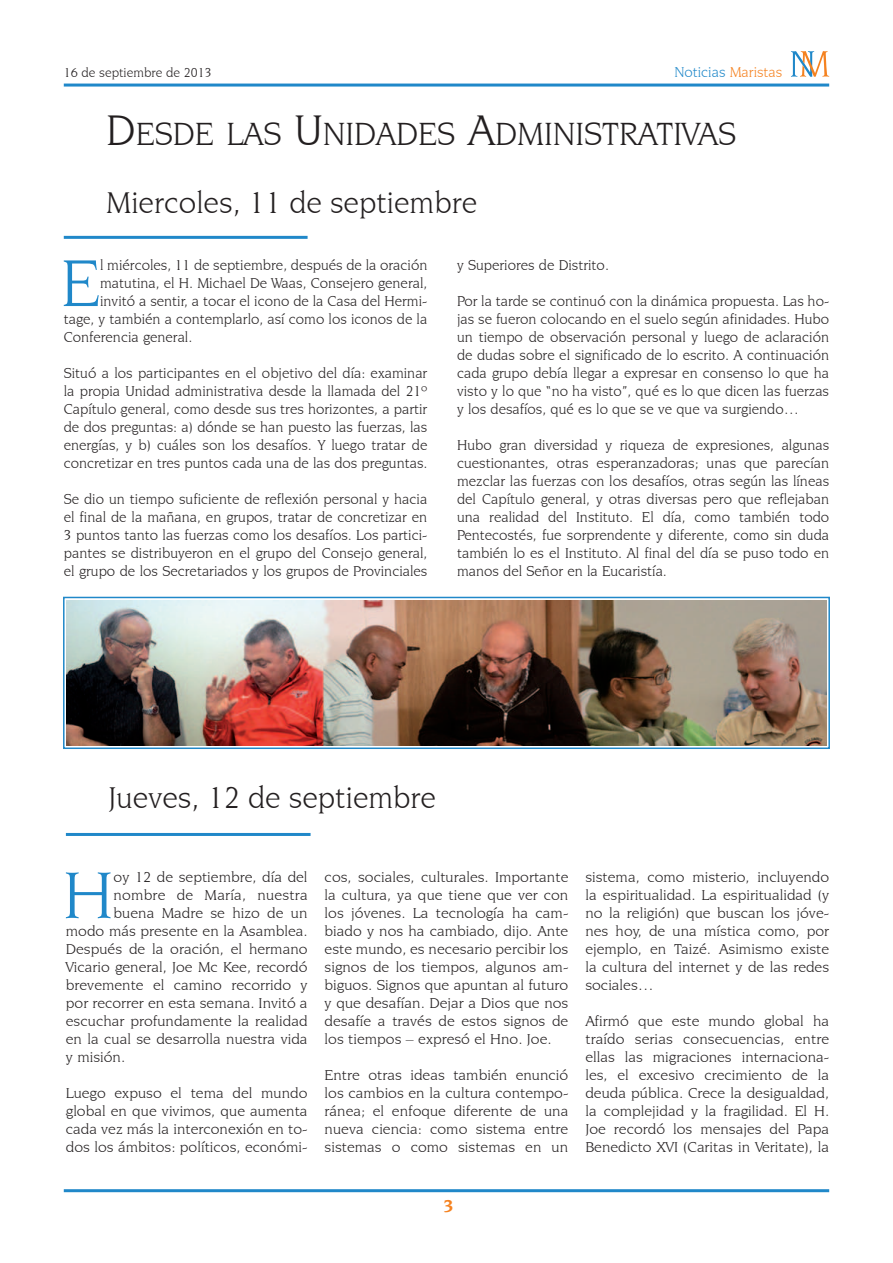
<style>
.page{position:relative;width:893px;height:1263px;background:#fff}
.page>*{position:absolute;margin:0;border:0;box-sizing:border-box;transform-origin:0 0}
.t1{font:70.2px "Novarese IT Cby BT";color:#2088c9}
.t2{font:70.2px "Novarese IT Cby BT";color:#2088c9;scale:1.05 1}
.t3{font:33.75px "Novarese IT Cby BT";color:#231f20}
.t4{font:31.5px "Novarese IT Cby BT";color:#231f20}
.t5{font:700 18px "Novarese IT Cby BT";color:#f58220}
.t6{font:15px/18px "Novarese IT Cby BT";color:#231f20;text-align:justify}
.t7{font:15px/18px "Novarese IT Cby BT";color:#231f20;text-align:justify;scale:1.05 1}
.t8{font:15px "Novarese IT Cby BT";color:#2088c9}
.t9{font:13.5px "Novarese IT Cby BT";color:#231f20}
.s1{color:#f58220}
.s2{font-size:45px}
</style>
<div class="page">
<hr style="left:64px;top:1189px;width:765px;height:3px;background:#2088c9">
<hr style="left:64px;top:84px;width:765px;height:3px;background:#2088c9">
<svg style="left:791px;top:51px;width:38px;height:26px"></svg>
<hr style="left:64px;top:236px;width:244px;height:3px;background:#2088c9">
<img style="left:67px;top:600px;width:760px;height:146px">
<div style="left:63px;top:597px;width:767px;height:152px;border:2px solid #2088c9"></div>
<hr style="left:66px;top:833px;width:245px;height:3px;background:#2088c9">
<p class="t9" style="left:64px;top:64px;width:149px">16 de septiembre de 2013</p>
<p class="t8" style="left:674px;top:63px;width:110px">Noticias <span class="s1">Maristas</span></p>
<h2 class="t3" style="left:106px;top:114px;width:631px"><span class="s2">D</span>ESDE LAS <span class="s2">U</span>NIDADES <span class="s2">A</span>DMINISTRATIVAS</h2>
<h3 class="t4" style="left:106px;top:184px;width:372px">Miercoles, 11 de septiembre</h3>
<h1 class="t1" style="left:61px;top:241px;width:41px">E</h1>
<p class="t6" style="left:100px;top:256px;width:329px">l miércoles, 11 de septiembre, después de la oración</p>
<p class="t6" style="left:100px;top:274px;width:329px">matutina, el H. Michael De Waas, Consejero general,</p>
<p class="t6" style="left:100px;top:292px;width:329px">invitó a sentir, a tocar el icono de la Casa del Hermi-</p>
<p class="t6" style="left:64px;top:310px;width:365px">tage, y también a contemplarlo, así como los iconos de la</p>
<p class="t6" style="left:64px;top:328px;width:130px">Conferencia general.</p>
<p class="t6" style="left:64px;top:364px;width:365px">Situó a los participantes en el objetivo del día: examinar la propia Unidad administrativa desde la llamada del 21º Capítulo general, como desde sus tres horizontes, a partir de dos preguntas: a) dónde se han puesto las fuerzas, las energías, y b) cuáles son los desafíos. Y luego tratar de concretizar en tres puntos cada una de las dos preguntas.</p>
<p class="t6" style="left:64px;top:490px;width:365px">Se dio un tiempo suficiente de reflexión personal y hacia el final de la mañana, en grupos, tratar de concretizar en 3 puntos tanto las fuerzas como los desafíos. Los partici&shy;pantes se distribuyeron en el grupo del Consejo general, el grupo de los Secretariados y los grupos de Provinciales</p>
<p class="t6" style="left:457px;top:256px;width:153px">y Superiores de Distrito.</p>
<p class="t6" style="left:457px;top:292px;width:374px">Por la tarde se continuó con la dinámica propuesta. Las ho&shy;jas se fueron colocando en el suelo según afinidades. Hubo un tiempo de observación personal y luego de aclaración de dudas sobre el significado de lo escrito. A continuación cada grupo debía llegar a expresar en consenso lo que ha visto y lo que “no ha visto”, qué es lo que dicen las fuerzas y los desafíos, qué es lo que se ve que va surgiendo…</p>
<p class="t6" style="left:457px;top:436px;width:374px">Hubo gran diversidad y riqueza de expresiones, algunas cuestionantes, otras esperanzadoras; unas que parecían mezclar las fuerzas con los desafíos, otras según las líneas del Capítulo general, y otras diversas pero que reflejaban una realidad del Instituto. El día, como también todo Pentecostés, fue sorprendente y diferente, como sin duda también lo es el Instituto. Al final del día se puso todo en manos del Señor en la Eucaristía.</p>
<h3 class="t4" style="left:108px;top:779px;width:329px">Jueves, 12 de septiembre</h3>
<h1 class="t2" style="left:63px;top:853px;width:50px">H</h1>
<p class="t7" style="left:114px;top:868px;width:186px">oy 12 de septiembre, día del</p>
<p class="t7" style="left:114px;top:886px;width:186px">nombre de María, nuestra</p>
<p class="t7" style="left:114px;top:904px;width:186px">buena Madre se hizo de un</p>
<p class="t7" style="left:66px;top:922px;width:232px">modo más presente en la Asamblea.</p>
<p class="t7" style="left:66px;top:940px;width:232px">Después de la oración, el hermano</p>
<p class="t7" style="left:66px;top:958px;width:232px">Vicario general, Joe Mc Kee, recordó</p>
<p class="t7" style="left:66px;top:976px;width:232px">brevemente el camino recorrido y</p>
<p class="t7" style="left:66px;top:994px;width:232px">por recorrer en esta semana. Invitó a</p>
<p class="t7" style="left:66px;top:1012px;width:232px">escuchar profundamente la realidad</p>
<p class="t7" style="left:66px;top:1030px;width:232px">en la cual se desarrolla nuestra vida</p>
<p class="t7" style="left:66px;top:1048px;width:58px">y misión.</p>
<p class="t7" style="left:66px;top:1084px;width:232px">Luego expuso el tema del mundo global en que vivimos, que aumenta cada vez más la interconexión en to&shy;dos los ámbitos: políticos, económi-</p>
<p class="t7" style="left:325px;top:868px;width:234px">cos, sociales, culturales. Importante la cultura, ya que tiene que ver con los jóvenes. La tecnología ha cam&shy;biado y nos ha cambiado, dijo. Ante este mundo, es necesario percibir los signos de los tiempos, algunos am&shy;biguos. Signos que apuntan al futuro y que desafían. Dejar a Dios que nos desafíe a través de estos signos de los tiempos – expresó el Hno. Joe.</p>
<p class="t7" style="left:325px;top:1066px;width:234px">Entre otras ideas también enunció los cambios en la cultura contempo&shy;ránea; el enfoque diferente de una nueva ciencia: como sistema entre sistemas o como sistemas en un</p>
<p class="t7" style="left:585px;top:868px;width:234px">sistema, como misterio, incluyendo la espiritualidad. La espiritualidad (y no la religión) que buscan los jóve&shy;nes hoy, de una mística como, por ejemplo, en Taizé. Asimismo existe la cultura del internet y de las redes sociales…</p>
<p class="t7" style="left:585px;top:1012px;width:234px">Afirmó que este mundo global ha traído serias consecuencias, entre ellas las migraciones internaciona&shy;les, el excesivo crecimiento de la deuda pública. Crece la desigualdad, la complejidad y la fragilidad. El H.<br>Joe recordó los mensajes del Papa Benedicto XVI (Caritas in Veritate), la</p>
<p class="t5" style="left:443px;top:1195px;width:12px">3</p>
</div>
